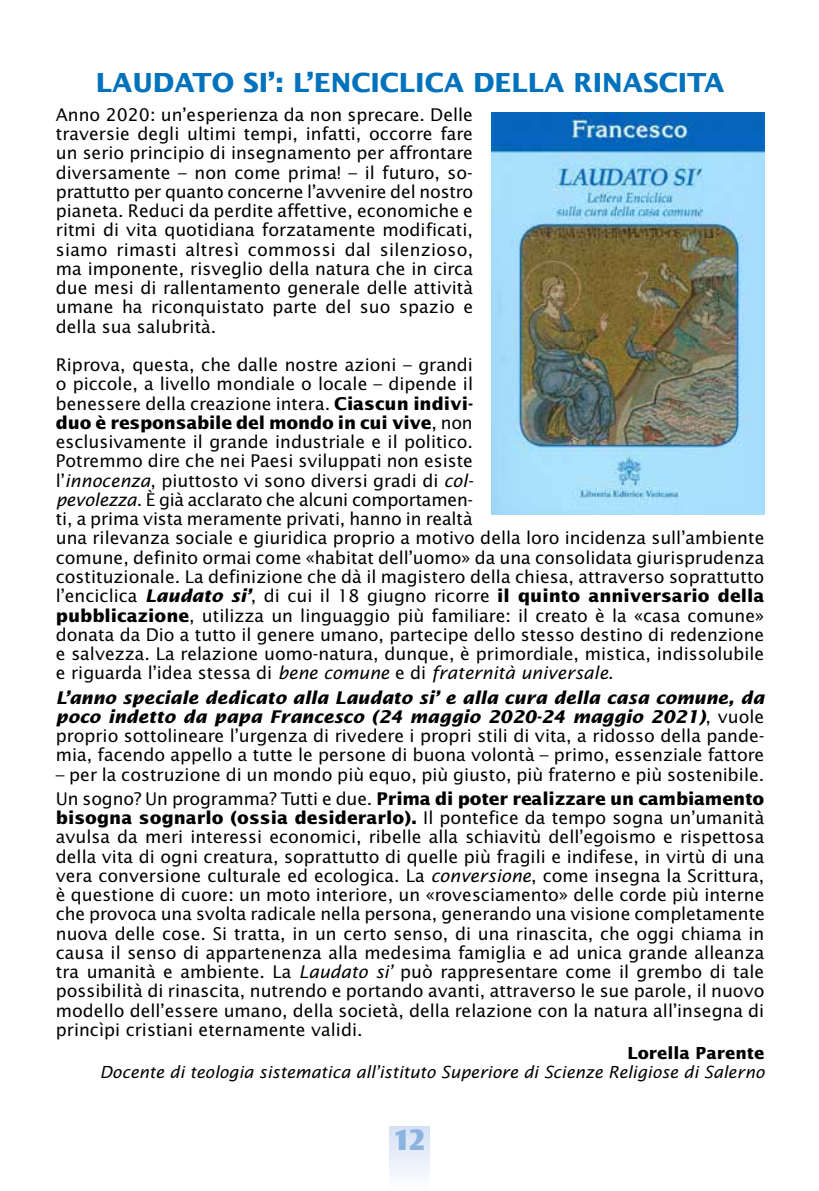
<style>
.page{position:relative;width:819px;height:1191px;background:#fff}
.page>*{position:absolute;margin:0;border:0;box-sizing:border-box;transform-origin:0 0}
.t1{font:900 30.62px "Castle TOT";color:#8ab3e0}
.t2{font:700 26.25px "Lucida Sans";color:#0072bb}
.t3{font:17.5px/19.2px "Lucida Sans";color:#000;text-align:justify}
.t4{font:italic 16.62px "Lucida Sans";color:#000}
.t5{font:700 16.62px "Lucida Sans";color:#000}
.s1{font-weight:700}
.s2{font-style:italic}
.s3{font-weight:700;font-style:italic}
</style>
<div class="page">
<div style="left:389px;top:1126px;width:40px;height:65px;background:linear-gradient(to bottom,#d4e0f4,#feffff)"></div>
<img style="left:491px;top:112px;width:273px;height:403px">
<h2 class="t2" style="left:96px;top:67px;width:630px">LAUDATO SI’: L’ENCICLICA DELLA RINASCITA</h2>
<p class="t3" style="left:56px;top:105px;width:419px">Anno 2020: un’esperienza da non sprecare. Delle traversie degli ultimi tempi, infatti, occorre fare un serio principio di insegnamento per affrontare diversamente – non come prima! – il futuro, so&shy;prattutto per quanto concerne l’avvenire del nostro pianeta. Reduci da perdite affettive, economiche e ritmi di vita quotidiana forzatamente modificati, siamo rimasti altresì commossi dal silenzioso, ma imponente, risveglio della natura che in circa due mesi di rallentamento generale delle attività umane ha riconquistato parte del suo spazio e della sua salubrità.</p>
<p class="t3" style="left:56px;top:355px;width:710px;text-align:left">Riprova, questa, che dalle nostre azioni – grandi<br>o piccole, a livello mondiale o locale – dipende il<br>benessere della creazione intera. <span class="s1">Ciascun indivi-<br>duo è responsabile del mondo in cui vive</span>, non<br>esclusivamente il grande industriale e il politico.<br>Potremmo dire che nei Paesi sviluppati non esiste<br>l’<span class="s2">innocenza</span>, piuttosto vi sono diversi gradi di <span class="s2">col-<br>pevolezza</span>. È già acclarato che alcuni comportamen-<br>ti, a prima vista meramente privati, hanno in realtà<br>una rilevanza sociale e giuridica proprio a motivo della loro incidenza sull’ambiente comune, definito ormai come «habitat dell’uomo» da una consolidata giurisprudenza costituzionale. La definizione che dà il magistero della chiesa, attraverso soprattutto l’enciclica <span class="s3">Laudato si’</span>, di cui il 18 giugno ricorre <span class="s1">il quinto anniversario della pubblicazione</span>, utilizza un linguaggio più familiare: il creato è la «casa comune» donata da Dio a tutto il genere umano, partecipe dello stesso destino di redenzione e salvezza. La relazione uomo-natura, dunque, è primordiale, mistica, indissolubile e riguarda l’idea stessa di <span class="s2">bene comune</span> e di <span class="s2">fraternità universale</span>.</p>
<p class="t3" style="left:56px;top:688px;width:710px"><span class="s3">L’anno speciale dedicato alla Laudato si’ e alla cura della casa comune, da poco indetto da papa Francesco (24 maggio 2020-24 maggio 2021)</span>, vuole proprio sottolineare l’urgenza di rivedere i propri stili di vita, a ridosso della pande&shy;mia, facendo appello a tutte le persone di buona volontà – primo, essenziale fattore</p>
<p class="t3" style="left:56px;top:762px;width:710px;line-height:24.2px">– per la costruzione di un mondo più equo, più giusto, più fraterno e più sostenibile.<br>Un sogno? Un programma? Tutti e due. <span class="s1">Prima di poter realizzare un cambiamento</span></p>
<p class="t3" style="left:56px;top:808px;width:710px"><span class="s1">bisogna sognarlo (ossia desiderarlo).</span> Il pontefice da tempo sogna un’umanità avulsa da meri interessi economici, ribelle alla schiavitù dell’egoismo e rispettosa della vita di ogni creatura, soprattutto di quelle più fragili e indifese, in virtù di una vera conversione culturale ed ecologica. La <span class="s2">conversione</span>, come insegna la Scrittura, è questione di cuore: un moto interiore, un «rovesciamento» delle corde più interne che provoca una svolta radicale nella persona, generando una visione completamente nuova delle cose. Si tratta, in un certo senso, di una rinascita, che oggi chiama in causa il senso di appartenenza alla medesima famiglia e ad unica grande alleanza tra umanità e ambiente. La <span class="s2">Laudato si’</span> può rappresentare come il grembo di tale possibilità di rinascita, nutrendo e portando avanti, attraverso le sue parole, il nuovo modello dell’essere umano, della società, della relazione con la natura all’insegna di princìpi cristiani eternamente validi.</p>
<p class="t5" style="left:627px;top:1043px;width:138px">Lorella Parente</p>
<p class="t4" style="left:100px;top:1062px;width:666px">Docente di teologia sistematica all’istituto Superiore di Scienze Religiose di Salerno</p>
<h1 class="t1" style="left:393px;top:1121px;width:35px">12</h1>
</div>
